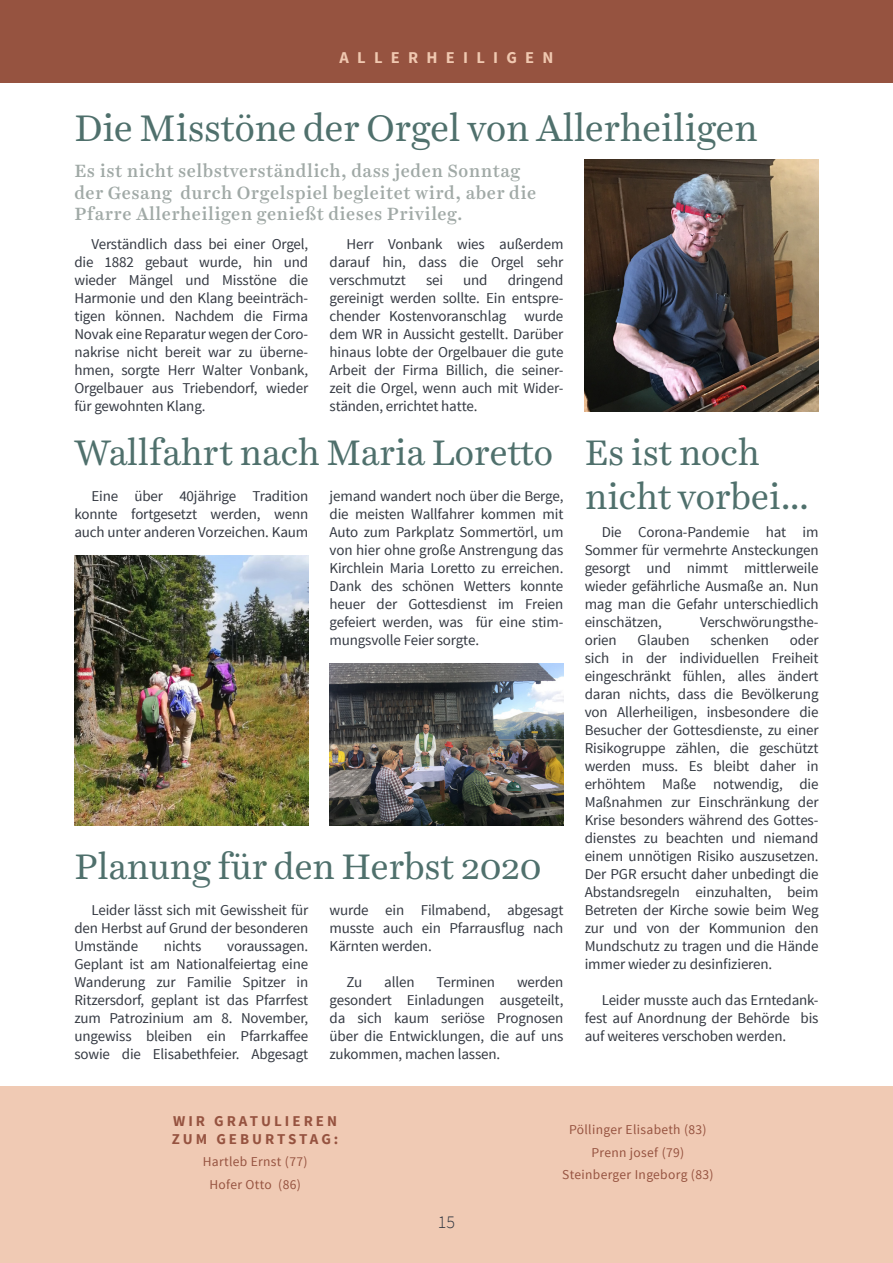
<style>
.page{position:relative;width:893px;height:1263px;background:#fff}
.page>*{position:absolute;margin:0;border:0;box-sizing:border-box;transform-origin:0 0}
.t1{font:37.5px "Harriet Text";letter-spacing:-.01em;color:#4f706c}
.t2{font:36px/43.2px "Harriet Text";letter-spacing:-.01em;color:#4f706c}
.t3{font:500 18px/21.6px "Harriet Text";letter-spacing:.025em;color:#a0a9a6}
.t4{font:300 18px "Source Sans Pro";color:#343942}
.t5{font:700 16.5px "Source Sans Pro";letter-spacing:.5em;color:#f0c8b0}
.t6{font:15px/18px "Source Sans Pro";letter-spacing:-.01em;color:#343942;text-align:justify}
.t7{font:700 15px/18px "Source Sans Pro";letter-spacing:.2em;color:#965340}
.t8{font:13.5px/22.2px "Source Sans Pro";letter-spacing:.025em;color:#965340;text-align:center}
</style>
<div class="page">
<div style="left:0;top:0;width:893px;height:83px;background:#965340"></div>
<div style="left:0;top:1086px;width:893px;height:177px;background:#f0c8b0"></div>
<img style="left:585px;top:159px;width:234px;height:252px">
<img style="left:74px;top:555px;width:234px;height:270px">
<img style="left:330px;top:663px;width:233px;height:162px">
<p class="t5" style="left:339px;top:47px;width:215px">ALLERHEILIGEN</p>
<h1 class="t1" style="left:74px;top:102px;width:685px">Die Misstöne der Orgel von Allerheiligen</h1>
<p class="t3" style="left:74px;top:160px;width:463px">Es ist nicht selbstverständlich, dass jeden Sonntag der Gesang durch Orgelspiel begleitet wird, aber die<br>Pfarre Allerheiligen genießt dieses Privileg.</p>
<p class="t6" style="left:330px;top:236px;width:235px;text-indent:17px">Herr Vonbank wies außerdem darauf hin, dass die Orgel sehr verschmutzt</p>
<p class="t6" style="left:74px;top:236px;width:235px;text-indent:17px">Verständlich dass bei einer Orgel, die 1882 gebaut wurde, hin und wieder Mängel und Misstöne die Harmonie und den Klang beeinträch&shy;tigen können. Nachdem die Firma Novak eine Reparatur wegen der Coro&shy;nakrise nicht bereit war zu überne&shy;hmen, sorgte Herr Walter Vonbank, Orgelbauer aus Triebendorf, wieder für gewohnten Klang.</p>
<p class="t6" style="left:330px;top:272px;width:235px;text-indent:178px">dringend gereinigt werden sollte. Ein entspre&shy;chender Kostenvoranschlag wurde dem WR in Aussicht gestellt. Darüber hinaus lobte der Orgelbauer die gute Arbeit der Firma Billich, die seiner&shy;zeit die Orgel, wenn auch mit Wider&shy;ständen, errichtet hatte.</p>
<p class="t6" style="left:426px;top:272px;width:19px">sei</p>
<p class="t6" style="left:463px;top:272px;width:26px">und</p>
<h2 class="t2" style="left:74px;top:431px;width:480px">Wallfahrt nach Maria Loretto</h2>
<p class="t6" style="left:74px;top:488px;width:235px;text-indent:17px">Eine über 40jährige Tradition konnte fortgesetzt werden, wenn auch unter anderen Vorzeichen. Kaum</p>
<p class="t6" style="left:330px;top:488px;width:235px">jemand wandert noch über die Berge, die meisten Wallfahrer kommen mit Auto zum Parkplatz Sommertörl, um von hier ohne große Anstrengung das Kirchlein Maria Loretto zu erreichen.<br>Dank des schönen Wetters konnte heuer der Gottesdienst im Freien gefeiert werden, was für eine stim&shy;mungsvolle Feier sorgte.</p>
<h2 class="t2" style="left:74px;top:845px;width:469px">Planung für den Herbst 2020</h2>
<p class="t6" style="left:74px;top:902px;width:235px;text-indent:17px">Leider lässt sich mit Gewissheit für den Herbst auf Grund der besonderen Umstände</p>
<p class="t6" style="left:164px;top:938px;width:39px">nichts</p>
<p class="t6" style="left:74px;top:938px;width:235px;text-indent:153px">voraussagen.<br>Geplant ist am Nationalfeiertag eine Wanderung zur Familie Spitzer in Ritzersdorf, geplant ist das Pfarrfest zum Patrozinium am 8. November, ungewiss bleiben ein Pfarrkaffee sowie die Elisabethfeier. Abgesagt</p>
<p class="t6" style="left:330px;top:902px;width:235px">wurde ein Filmabend, abgesagt musste auch ein Pfarrausflug nach Kärnten werden.</p>
<p class="t6" style="left:347px;top:974px;width:17px">Zu</p>
<p class="t6" style="left:384px;top:974px;width:32px">allen</p>
<p class="t6" style="left:436px;top:974px;width:60px">Terminen</p>
<p class="t6" style="left:330px;top:974px;width:235px;text-indent:187px">werden gesondert Einladungen ausgeteilt, da sich kaum seriöse Prognosen über die Entwicklungen, die auf uns zukommen, machen lassen.</p>
<h2 class="t2" style="left:585px;top:431px;width:226px">Es ist noch nicht vorbei...</h2>
<p class="t6" style="left:585px;top:524px;width:235px;text-indent:17px">Die Corona-Pandemie hat im Sommer für vermehrte Ansteckungen gesorgt und nimmt mittlerweile wieder gefährliche Ausmaße an. Nun mag man die Gefahr unterschiedlich einschätzen,</p>
<p class="t6" style="left:700px;top:614px;width:120px">Verschwörungsthe-</p>
<p class="t6" style="left:585px;top:632px;width:235px;text-indent:205px">oder sich in der individuellen Freiheit eingeschränkt fühlen, alles ändert daran nichts, dass die Bevölkerung von Allerheiligen, insbesondere die Besucher der Gottesdienste, zu einer Risikogruppe zählen, die geschützt werden muss. Es bleibt daher in erhöhtem Maße notwendig, die Maßnahmen zur Einschränkung der Krise besonders während des Gottes&shy;dienstes zu beachten und niemand einem unnötigen Risiko auszusetzen.<br>Der PGR ersucht daher unbedingt die Abstandsregeln einzuhalten, beim Betreten der Kirche sowie beim Weg zur und von der Kommunion den Mundschutz zu tragen und die Hände immer wieder zu desinfizieren.</p>
<p class="t6" style="left:585px;top:992px;width:235px;text-indent:17px">Leider musste auch das Erntedank&shy;fest auf Anordnung der Behörde bis auf weiteres verschoben werden.</p>
<p class="t6" style="left:585px;top:632px;width:34px">orien</p>
<p class="t6" style="left:638px;top:632px;width:53px">Glauben</p>
<p class="t6" style="left:710px;top:632px;width:60px">schenken</p>
<p class="t7" style="left:172px;top:1112px;width:168px">WIR GRATULIEREN<br>ZUM GEBURTSTAG:</p>
<p class="t8" style="left:203px;top:1151px;width:106px">Hartleb Ernst (77)<br>Hofer Otto (86)</p>
<p class="t4" style="left:438px;top:1211px;width:19px">15</p>
<p class="t8" style="left:562px;top:1119px;width:153px">Pöllinger Elisabeth (83)<br>Prenn josef (79)<br>Steinberger Ingeborg (83)</p>
</div>
